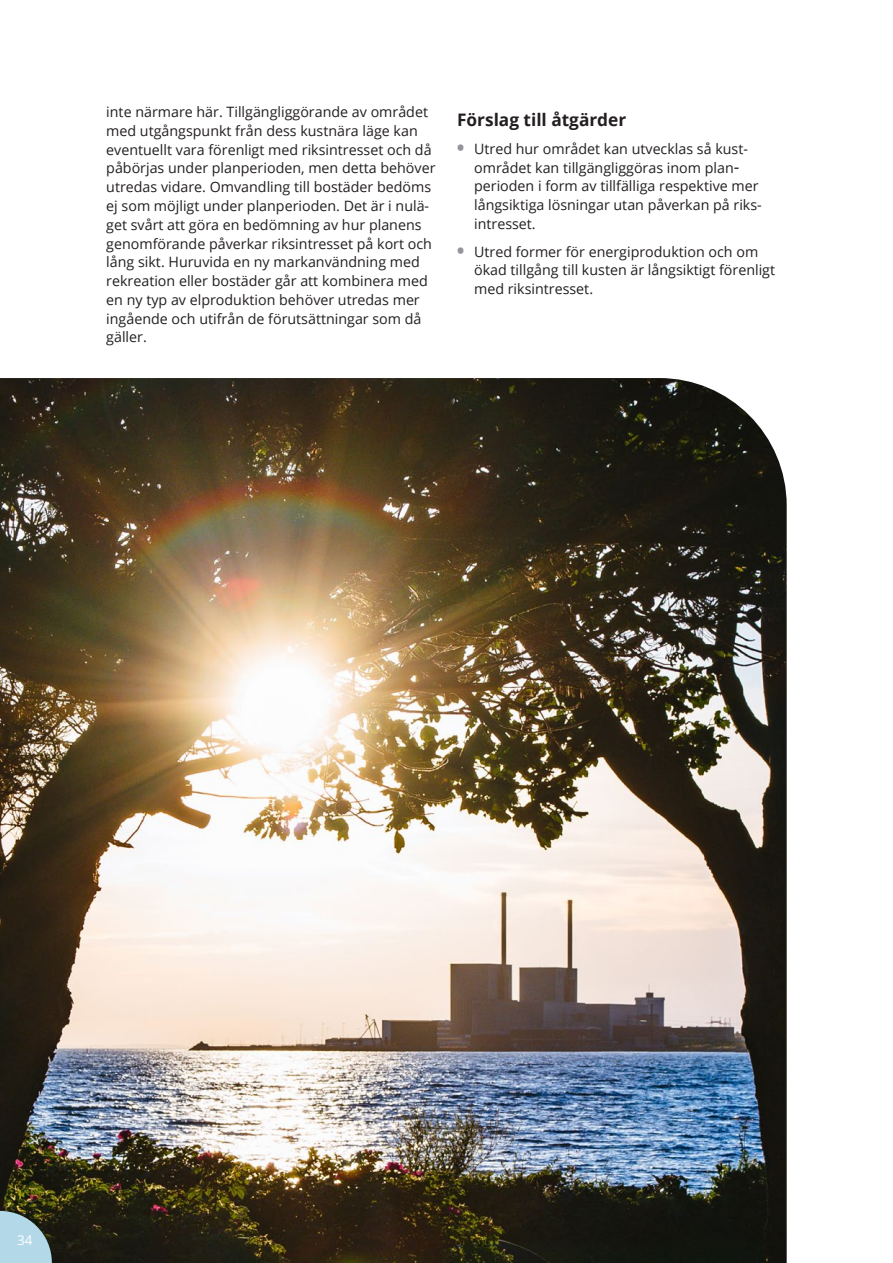
<style>
.page{position:relative;width:893px;height:1263px;background:#fff}
.page>*{position:absolute;margin:0;border:0;box-sizing:border-box;transform-origin:0 0}
.t1{font:700 17.25px "Open Sans";color:#231f20}
.t2{font:14.25px/18.8px "Open Sans";color:#231f20}
.t3{font:13.5px "Open Sans";color:#fff}
.s1{font-weight:800;font-size:18px;color:#939598}
</style>
<div class="page">
<img style="left:0;top:378px;width:787px;height:885px">
<svg style="left:0;top:1211px;width:52px;height:52px;background:#95b2b9"></svg>
<p class="t2" style="left:106px;top:102px;width:331px">inte närmare här. Tillgängliggörande av området med utgångspunkt från dess kustnära läge kan eventuellt vara förenligt med riksintresset och då påbörjas under planperioden, men detta behöver utredas vidare. Omvandling till bostäder bedöms ej som möjligt under planperioden. Det är i nulä&shy;get svårt att göra en bedömning av hur planens genomförande påverkar riksintresset på kort och lång sikt. Huruvida en ny markanvändning med rekreation eller bostäder går att kombinera med en ny typ av elproduktion behöver utredas mer ingående och utifrån de förutsättningar som då gäller.</p>
<p class="t1" style="left:457px;top:108px;width:171px">Förslag till åtgärder</p>
<p class="t2" style="left:474px;top:139px;width:288px;text-indent:-17px"><span class="s1">•</span> Utred hur området kan utvecklas så kust&shy;området kan tillgängliggöras inom plan&shy;perioden i form av tillfälliga respektive mer långsiktiga lösningar utan påverkan på riks&shy;intresset.</p>
<p class="t2" style="left:474px;top:242px;width:302px;text-indent:-17px"><span class="s1">•</span> Utred former för energiproduktion och om ökad tillgång till kusten är långsiktigt förenligt med riksintresset.</p>
<p class="t3" style="left:17px;top:1230px;width:17px">34</p>
</div>
